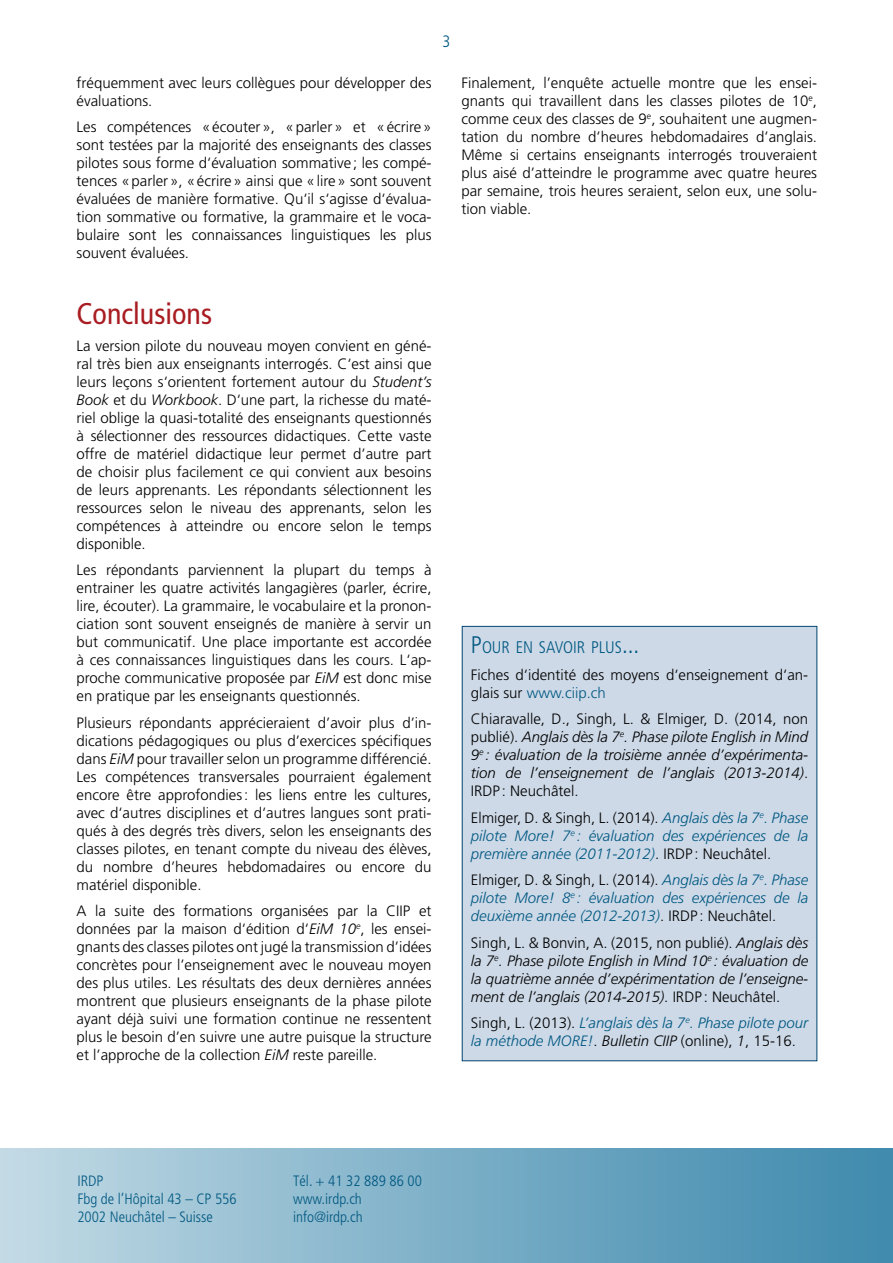
<style>
.page{position:relative;width:893px;height:1263px;background:#fff}
.page>*{position:absolute;margin:0;border:0;box-sizing:border-box;transform-origin:0 0}
.FOCUS_TITRE_NIV_1{font:condensed 30px "Frutiger";color:#a91d22}
.FOCUS_TITRE_REFERENC{font:300 condensed 16.8px "Frutiger";color:#005881}
.t1{font:300 condensed 16.5px "Frutiger";color:#005881}
.FOCUS_TEXTE{font:300 15px/18px "Frutiger";color:#000;text-align:justify}
.FOCUS_TEXTE-2{font:italic 300 15px/18px "Frutiger";color:#000;text-align:justify}
.FOCUS_TEXTE-3{font:italic 300 15px/18px "Frutiger";color:#005881;text-align:justify}
.FOCUS_ADRESSE_CARRE{font:300 condensed 15px/18px "Frutiger";color:#005881}
.s1{font-style:italic}
.s2{font-size:24px}
.s3{color:#005881}
.s4{font-style:normal}
.s5{font-style:normal;color:#000}
.s6{color:#000}
</style>
<div class="page">
<div style="left:462px;top:626px;width:355px;height:435px;background:#cdd9e7"></div>
<div style="left:462px;top:626px;width:355px;height:435px;border:1px solid #004671"></div>
<div style="left:0;top:1148px;width:893px;height:115px;background:linear-gradient(to right,#c1d9e5,#3c88ac)"></div>
<p class="FOCUS_TEXTE" style="left:77px;top:74px;width:357px">fréquemment avec leurs collègues pour développer des évaluations.</p>
<p class="FOCUS_TEXTE" style="left:77px;top:118px;width:357px">Les compétences «écouter», «parler» et «écrire» sont testées par la majorité des enseignants des classes pilotes sous forme d‘évaluation sommative; les compé&shy;tences «parler», «écrire» ainsi que «lire» sont souvent évaluées de manière formative. Qu‘il s‘agisse d‘évalua&shy;tion sommative ou formative, la grammaire et le voca&shy;bulaire sont les connaissances linguistiques les plus souvent évaluées.</p>
<p class="t1" style="left:442px;top:32px;width:9px">3</p>
<p class="FOCUS_TEXTE" style="left:461px;top:74px;width:357px">Finalement, l’enquête actuelle montre que les ensei&shy;gnants qui travaillent dans les classes pilotes de 10<sup>e</sup>, comme ceux des classes de 9<sup>e</sup>, souhaitent une augmen&shy;tation du nombre d’heures hebdomadaires d’anglais.<br>Même si certains enseignants interrogés trouveraient plus aisé d’atteindre le programme avec quatre heures par semaine, trois heures seraient, selon eux, une solu&shy;tion viable.</p>
<p class="FOCUS_TITRE_NIV_1" style="left:77px;top:296px;width:137px">Conclusions</p>
<p class="FOCUS_TEXTE" style="left:77px;top:337px;width:357px">La version pilote du nouveau moyen convient en géné&shy;ral très bien aux enseignants interrogés. C‘est ainsi que leurs leçons s‘orientent fortement autour du <span class="s1">Student’s Book</span> et du <span class="s1">Workbook</span>. D‘une part, la richesse du maté&shy;riel oblige la quasi-totalité des enseignants questionnés à sélectionner des ressources didactiques. Cette vaste offre de matériel didactique leur permet d’autre part de choisir plus facilement ce qui convient aux besoins de leurs apprenants. Les répondants sélectionnent les ressources selon le niveau des apprenants, selon les compétences à atteindre ou encore selon le temps disponible.</p>
<p class="FOCUS_TEXTE" style="left:77px;top:561px;width:357px">Les répondants parviennent la plupart du temps à entrainer les quatre activités langagières (parler, écrire, lire, écouter). La grammaire, le vocabulaire et la pronon&shy;ciation sont souvent enseignés de manière à servir un but communicatif. Une place importante est accordée à ces connaissances linguistiques dans les cours. L‘ap&shy;proche communicative proposée par <span class="s1">EiM</span> est donc mise en pratique par les enseignants questionnés.</p>
<p class="FOCUS_TEXTE" style="left:77px;top:714px;width:357px">Plusieurs répondants apprécieraient d’avoir plus d’in&shy;dications pédagogiques ou plus d’exercices spécifiques dans <span class="s1">EiM</span> pour travailler selon un programme différencié.<br>Les compétences transversales pourraient également encore être approfondies: les liens entre les cultures, avec d‘autres disciplines et d‘autres langues sont prati&shy;qués à des degrés très divers, selon les enseignants des classes pilotes, en tenant compte du niveau des élèves, du nombre d’heures hebdomadaires ou encore du matériel disponible.</p>
<p class="FOCUS_TEXTE" style="left:77px;top:902px;width:357px">A la suite des formations organisées par la CIIP et données par la maison d‘édition d‘<span class="s1">EiM 10</span><sup>e</sup>, les ensei&shy;gnants des classes pilotes ont jugé la transmission d’idées concrètes pour l’enseignement avec le nouveau moyen des plus utiles. Les résultats des deux dernières années montrent que plusieurs enseignants de la phase pilote ayant déjà suivi une formation continue ne ressentent plus le besoin d’en suivre une autre puisque la structure et l’approche de la collection <span class="s1">EiM</span> reste pareille.</p>
<p class="FOCUS_TITRE_REFERENC" style="left:471px;top:638px;width:170px"><span class="s2">P</span>OUR EN SAVOIR PLUS<span class="s2">...</span></p>
<p class="FOCUS_TEXTE" style="left:471px;top:666px;width:339px">Fiches d‘identité des moyens d‘enseignement d‘an&shy;glais sur <span class="s3">www.ciip.ch</span></p>
<p class="FOCUS_TEXTE-2" style="left:471px;top:710px;width:339px"><span class="s4">Chiaravalle, D., Singh, L. &amp; Elmiger, D. (2014, non publié).</span> Anglais dès la 7<sup>e</sup>. Phase pilote English in Mind 9<sup>e</sup> : évaluation de la troisième année d’expérimenta&shy;tion de l’enseignement de l’anglais (2013-2014)<span class="s4">.<br>IRDP : Neuchâtel.</span></p>
<p class="FOCUS_TEXTE-3" style="left:471px;top:808px;width:339px"><span class="s5">Elmiger, D. &amp; Singh, L. (2014).</span> Anglais dès la 7<sup>e</sup>. Phase pilote More! 7<sup>e</sup> : évaluation des expériences de la première année (2011-2012)<span class="s5">. IRDP : Neuchâtel.</span></p>
<p class="FOCUS_TEXTE-3" style="left:471px;top:871px;width:339px"><span class="s5">Elmiger, D. &amp; Singh, L. (2014).</span> Anglais dès la 7<sup>e</sup>. Phase pilote More! 8<sup>e</sup> : évaluation des expériences de la deuxième année (2012-2013)<span class="s5">. IRDP : Neuchâtel.</span></p>
<p class="FOCUS_TEXTE-2" style="left:471px;top:933px;width:339px"><span class="s4">Singh, L. &amp; Bonvin, A. (2015, non publié).</span> Anglais dès la 7<sup>e</sup>. Phase pilote English in Mind 10<sup>e</sup> : évaluation de la quatrième année d’expérimentation de l’enseigne&shy;ment de l’anglais (2014-2015)<span class="s4">. IRDP: Neuchâtel.</span></p>
<p class="FOCUS_TEXTE-3" style="left:471px;top:1014px;width:339px"><span class="s5">Singh, L. (2013).</span> L’anglais dès la 7<sup>e</sup>. Phase pilote pour la méthode MORE!<span class="s5">.</span> <span class="s6">Bulletin CIIP</span> <span class="s5">(online),</span> <span class="s6">1</span><span class="s5">, 15-16.</span></p>
<p class="FOCUS_ADRESSE_CARRE" style="left:77px;top:1172px;width:161px">IRDP<br>Fbg de l’Hôpital 43 – CP 556<br>2002 Neuchâtel – Suisse</p>
<p class="FOCUS_ADRESSE_CARRE" style="left:293px;top:1172px;width:130px">Tél. + 41 32 889 86 00 www.irdp.ch info@irdp.ch</p>
</div>
